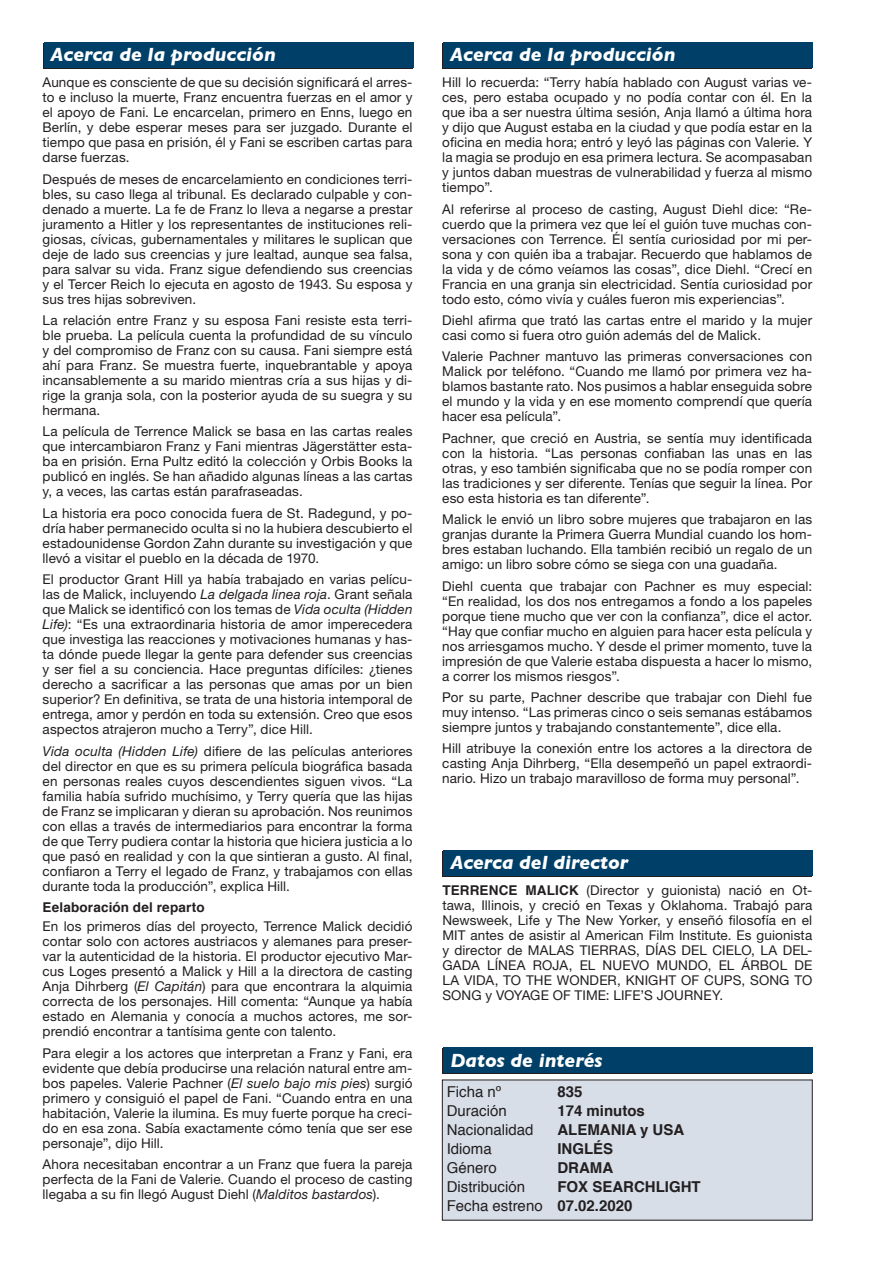
<style>
.page{position:relative;width:893px;height:1263px;background:#fff}
.page>*{position:absolute;margin:0;border:0;box-sizing:border-box;transform-origin:0 0}
.t1{font:italic 700 19.5px "Gill Sans";color:#fff}
.t2{font:15px "Helvetica";color:#231f20}
.t3{font:700 15px "Helvetica";color:#231f20}
.t4{font:13.5px/15px "Helvetica Neue";letter-spacing:.01em;color:#231f20;text-align:justify}
.t5{font:700 13.5px "Helvetica";letter-spacing:.015em;color:#231f20}
.s1{font-style:italic}
.s2{font-family:"Helvetica";font-weight:700}
.s3{font-weight:700}
</style>
<div class="page">
<div style="left:43px;top:44px;width:369px;height:25px;background:#231f20"></div>
<div style="left:44px;top:43px;width:370px;height:25px;background:#004068"></div>
<div style="left:442px;top:1049px;width:370px;height:25px;background:#231f20"></div>
<div style="left:443px;top:1048px;width:370px;height:25px;background:#004068"></div>
<div style="left:442px;top:1080px;width:370px;height:140px;background:#d7dee8"></div>
<div style="left:442px;top:851px;width:370px;height:26px;background:#231f20"></div>
<div style="left:443px;top:850px;width:370px;height:26px;background:#004068"></div>
<div style="left:442px;top:44px;width:370px;height:25px;background:#231f20"></div>
<div style="left:443px;top:43px;width:370px;height:25px;background:#004068"></div>
<p class="t1" style="left:51px;top:43px;width:227px">Acerca de la producción</p>
<p class="t4" style="left:43px;top:75px;width:371px">Aunque es consciente de que su decisión significará el arres&shy;to e incluso la muerte, Franz encuentra fuerzas en el amor y el apoyo de Fani. Le encarcelan, primero en Enns, luego en Berlín, y debe esperar meses para ser juzgado. Durante el tiempo que pasa en prisión, él y Fani se escriben cartas para darse fuerzas.</p>
<p class="t4" style="left:43px;top:171px;width:371px">Después de meses de encarcelamiento en condiciones terri&shy;bles, su caso llega al tribunal. Es declarado culpable y con&shy;denado a muerte. La fe de Franz lo lleva a negarse a prestar juramento a Hitler y los representantes de instituciones reli&shy;giosas, cívicas, gubernamentales y militares le suplican que deje de lado sus creencias y jure lealtad, aunque sea falsa, para salvar su vida. Franz sigue defendiendo sus creencias y el Tercer Reich lo ejecuta en agosto de 1943. Su esposa y sus tres hijas sobreviven.</p>
<p class="t4" style="left:43px;top:312px;width:371px">La relación entre Franz y su esposa Fani resiste esta terri&shy;ble prueba. La película cuenta la profundidad de su vínculo y del compromiso de Franz con su causa. Fani siempre está ahí para Franz. Se muestra fuerte, inquebrantable y apoya incansablemente a su marido mientras cría a sus hijas y di&shy;rige la granja sola, con la posterior ayuda de su suegra y su hermana.</p>
<p class="t4" style="left:43px;top:424px;width:371px">La película de Terrence Malick se basa en las cartas reales que intercambiaron Franz y Fani mientras Jägerstätter esta&shy;ba en prisión. Erna Pultz editó la colección y Orbis Books la publicó en inglés. Se han añadido algunas líneas a las cartas y, a veces, las cartas están parafraseadas.</p>
<p class="t4" style="left:43px;top:505px;width:371px">La historia era poco conocida fuera de St. Radegund, y po&shy;dría haber permanecido oculta si no la hubiera descubierto el estadounidense Gordon Zahn durante su investigación y que llevó a visitar el pueblo en la década de 1970.</p>
<p class="t4" style="left:43px;top:572px;width:371px">El productor Grant Hill ya había trabajado en varias pelícu&shy;las de Malick, incluyendo <span class="s1">La delgada linea roja</span>. Grant señala que Malick se identificó con los temas de <span class="s1">Vida oculta (Hidden Life)</span>: “Es una extraordinaria historia de amor imperecedera que investiga las reacciones y motivaciones humanas y has&shy;ta dónde puede llegar la gente para defender sus creencias y ser fiel a su conciencia. Hace preguntas difíciles: ¿tienes derecho a sacrificar a las personas que amas por un bien superior? En definitiva, se trata de una historia intemporal de entrega, amor y perdón en toda su extensión. Creo que esos aspectos atrajeron mucho a Terry”, dice Hill.</p>
<p class="t4" style="left:43px;top:743px;width:371px"><span class="s1">Vida oculta (Hidden Life)</span> difiere de las películas anteriores del director en que es su primera película biográfica basada en personas reales cuyos descendientes siguen vivos. “La familia había sufrido muchísimo, y Terry quería que las hijas de Franz se implicaran y dieran su aprobación. Nos reunimos con ellas a través de intermediarios para encontrar la forma de que Terry pudiera contar la historia que hiciera justicia a lo que pasó en realidad y con la que sintieran a gusto. Al final, confiaron a Terry el legado de Franz, y trabajamos con ellas durante toda la producción”, explica Hill.</p>
<p class="t5" style="left:43px;top:896px;width:164px">Eelaboración del reparto</p>
<p class="t4" style="left:43px;top:919px;width:371px">En los primeros días del proyecto, Terrence Malick decidió contar solo con actores austriacos y alemanes para preser&shy;var la autenticidad de la historia. El productor ejecutivo Mar&shy;cus Loges presentó a Malick y Hill a la directora de casting Anja Dihrberg (<span class="s1">El Capitán</span>) para que encontrara la alquimia correcta de los personajes. Hill comenta: “Aunque ya había estado en Alemania y conocía a muchos actores, me sor&shy;prendió encontrar a tantísima gente con talento.</p>
<p class="t4" style="left:43px;top:1045px;width:371px">Para elegir a los actores que interpretan a Franz y Fani, era evidente que debía producirse una relación natural entre am&shy;bos papeles. Valerie Pachner (<span class="s1">El suelo bajo mis pies</span>) surgió primero y consiguió el papel de Fani. “Cuando entra en una habitación, Valerie la ilumina. Es muy fuerte porque ha creci&shy;do en esa zona. Sabía exactamente cómo tenía que ser ese personaje”, dijo Hill.</p>
<p class="t4" style="left:43px;top:1156px;width:371px">Ahora necesitaban encontrar a un Franz que fuera la pareja perfecta de la Fani de Valerie. Cuando el proceso de casting llegaba a su fin llegó August Diehl (<span class="s1">Malditos bastardos</span>).</p>
<p class="t1" style="left:450px;top:43px;width:227px">Acerca de la producción</p>
<p class="t4" style="left:442px;top:75px;width:371px">Hill lo recuerda: “Terry había hablado con August varias ve&shy;ces, pero estaba ocupado y no podía contar con él. En la que iba a ser nuestra última sesión, Anja llamó a última hora y dijo que August estaba en la ciudad y que podía estar en la oficina en media hora; entró y leyó las páginas con Valerie. Y la magia se produjo en esa primera lectura. Se acompasaban y juntos daban muestras de vulnerabilidad y fuerza al mismo tiempo”.</p>
<p class="t4" style="left:442px;top:201px;width:371px">Al referirse al proceso de casting, August Diehl dice: “Re&shy;cuerdo que la primera vez que leí el guión tuve muchas con&shy;versaciones con Terrence. Él sentía curiosidad por mi per&shy;sona y con quién iba a trabajar. Recuerdo que hablamos de la vida y de cómo veíamos las cosas”, dice Diehl. “Crecí en Francia en una granja sin electricidad. Sentía curiosidad por todo esto, cómo vivía y cuáles fueron mis experiencias”.</p>
<p class="t4" style="left:442px;top:312px;width:371px">Diehl afirma que trató las cartas entre el marido y la mujer casi como si fuera otro guión además del de Malick.</p>
<p class="t4" style="left:442px;top:349px;width:371px">Valerie Pachner mantuvo las primeras conversaciones con Malick por teléfono. “Cuando me llamó por primera vez ha&shy;blamos bastante rato. Nos pusimos a hablar enseguida sobre el mundo y la vida y en ese momento comprendí que quería hacer esa película”.</p>
<p class="t4" style="left:442px;top:430px;width:371px">Pachner, que creció en Austria, se sentía muy identificada con la historia. “Las personas confiaban las unas en las otras, y eso también significaba que no se podía romper con las tradiciones y ser diferente. Tenías que seguir la línea. Por eso esta historia es tan diferente”.</p>
<p class="t4" style="left:442px;top:512px;width:371px">Malick le envió un libro sobre mujeres que trabajaron en las granjas durante la Primera Guerra Mundial cuando los hom&shy;bres estaban luchando. Ella también recibió un regalo de un amigo: un libro sobre cómo se siega con una guadaña.</p>
<p class="t4" style="left:442px;top:578px;width:371px">Diehl cuenta que trabajar con Pachner es muy especial: “En realidad, los dos nos entregamos a fondo a los papeles porque tiene mucho que ver con la confianza”, dice el actor. “Hay que confiar mucho en alguien para hacer esta película y nos arriesgamos mucho. Y desde el primer momento, tuve la impresión de que Valerie estaba dispuesta a hacer lo mismo, a correr los mismos riesgos”.</p>
<p class="t4" style="left:442px;top:689px;width:371px">Por su parte, Pachner describe que trabajar con Diehl fue muy intenso. “Las primeras cinco o seis semanas estábamos siempre juntos y trabajando constantemente”, dice ella.</p>
<p class="t4" style="left:442px;top:741px;width:371px">Hill atribuye la conexión entre los actores a la directora de casting Anja Dihrberg, “Ella desempeñó un papel extraordi&shy;nario. Hizo un trabajo maravilloso de forma muy personal”.</p>
<p class="t1" style="left:450px;top:851px;width:179px">Acerca del director</p>
<p class="t4" style="left:442px;top:883px;width:371px"><span class="s2">TERRENCE MALICK</span> (Director y guionista) nació en Ot&shy;tawa, Illinois, y creció en Texas y Oklahoma. Trabajó para Newsweek, Life y The New Yorker, y enseñó filosofía en el MIT antes de asistir al American Film Institute. Es guionista y director de MALAS TIERRAS, DÍAS DEL CIELO, LA DEL-GADA LÍNEA ROJA, EL NUEVO MUNDO, EL ÁRBOL DE LA VIDA, TO THE WONDER, KNIGHT OF CUPS, SONG TO SONG y VOYAGE OF TIME: LIFE’S JOURNEY.</p>
<p class="t1" style="left:450px;top:1048px;width:154px">Datos de interés</p>
<p class="t2" style="left:447px;top:1080px;width:56px">Ficha nº</p>
<p class="t3" style="left:557px;top:1079px;width:27px">835</p>
<p class="t2" style="left:447px;top:1099px;width:62px">Duración</p>
<p class="t3" style="left:557px;top:1098px;width:89px">174 minutos</p>
<p class="t2" style="left:447px;top:1118px;width:88px">Nacionalidad</p>
<p class="t3" style="left:557px;top:1117px;width:128px">ALEMANIA y USA</p>
<p class="t2" style="left:447px;top:1137px;width:47px">Idioma</p>
<p class="t3" style="left:557px;top:1136px;width:57px">INGLÉS</p>
<p class="t2" style="left:447px;top:1156px;width:52px">Género</p>
<p class="t3" style="left:557px;top:1155px;width:57px">DRAMA</p>
<p class="t2" style="left:447px;top:1175px;width:80px">Distribución</p>
<p class="t3" style="left:557px;top:1174px;width:145px">FOX SEARCHLIGHT</p>
<p class="t2" style="left:447px;top:1194px;width:187px">Fecha estreno <span class="s3">07.02.2020</span></p>
</div>
